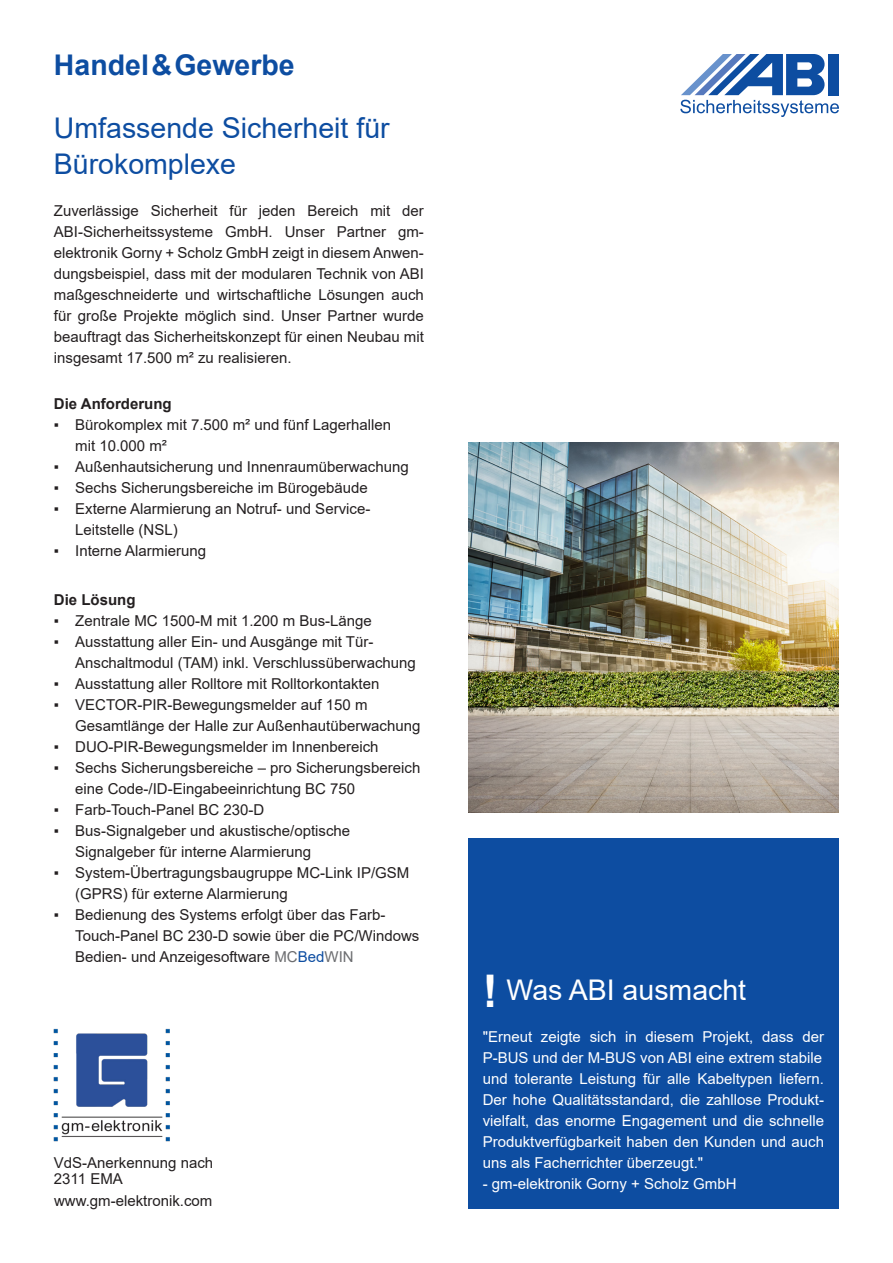
<style>
.page{position:relative;width:893px;height:1263px;background:#fff}
.page>*{position:absolute;margin:0;border:0;box-sizing:border-box;transform-origin:0 0}
.t1{font:700 45px "Arial";color:#fff}
.t2{font:28.5px/36px "Arial";color:#0d4da1}
.t3{font:28.5px "Arial";color:#fff}
.t4{font:700 28.5px "Arial";color:#0d4da1}
.t5{font:15px/21px "Arial";color:#231f20}
.t6{font:15px/21px "Arial";color:#fff}
.t7{font:700 15px "Arial";color:#231f20}
.s1{color:#6c6d70}
.s2{color:#0d4da1}
</style>
<div class="page">
<div style="left:469px;top:839px;width:370px;height:370px;background:#0d4da1"></div>
<svg style="left:680px;top:54px;width:159px;height:63px"></svg>
<img style="left:469px;top:443px;width:370px;height:370px">
<img style="left:54px;top:1028px;width:116px;height:113px">
<h2 class="t4" style="left:54px;top:45px;width:242px">Handel &amp; Gewerbe</h2>
<h2 class="t2" style="left:54px;top:110px;width:337px">Umfassende Sicherheit für<br>Bürokomplexe</h2>
<p class="t5" style="left:54px;top:200px;width:372px;text-align:justify">Zuverlässige Sicherheit für jeden Bereich mit der ABI-Sicherheitssysteme GmbH. Unser Partner gm&shy;elektronik Gorny + Scholz GmbH zeigt in diesem Anwen&shy;dungsbeispiel, dass mit der modularen Technik von ABI maßgeschneiderte und wirtschaftliche Lösungen auch für große Projekte möglich sind. Unser Partner wurde beauftragt das Sicherheitskonzept für einen Neubau mit insgesamt 17.500 m² zu realisieren.</p>
<p class="t7" style="left:54px;top:393px;width:119px">Die Anforderung</p>
<p class="t5" style="left:75px;top:414px;width:317px;text-indent:-21px">▪ Bürokomplex mit 7.500 m² und fünf Lagerhallen mit 10.000 m²</p>
<p class="t5" style="left:54px;top:456px;width:356px">▪ Außenhautsicherung und Innenraumüberwachung</p>
<p class="t5" style="left:54px;top:477px;width:315px">▪ Sechs Sicherungsbereiche im Bürogebäude</p>
<p class="t5" style="left:75px;top:498px;width:297px;text-indent:-21px">▪ Externe Alarmierung an Notruf- und Service-<br>Leitstelle (NSL)</p>
<p class="t5" style="left:54px;top:540px;width:154px">▪ Interne Alarmierung</p>
<p class="t7" style="left:54px;top:589px;width:83px">Die Lösung</p>
<p class="t5" style="left:54px;top:610px;width:320px">▪ Zentrale MC 1500-M mit 1.200 m Bus-Länge</p>
<p class="t5" style="left:75px;top:631px;width:342px;text-indent:-21px">▪ Ausstattung aller Ein- und Ausgänge mit Tür-<br>Anschaltmodul (TAM) inkl. Verschlussüberwachung</p>
<p class="t5" style="left:54px;top:673px;width:327px">▪ Ausstattung aller Rolltore mit Rolltorkontakten</p>
<p class="t5" style="left:75px;top:694px;width:347px;text-indent:-21px">▪ VECTOR-PIR-Bewegungsmelder auf 150 m<br>Gesamtlänge der Halle zur Außenhautüberwachung</p>
<p class="t5" style="left:54px;top:736px;width:326px">▪ DUO-PIR-Bewegungsmelder im Innenbereich</p>
<p class="t5" style="left:75px;top:757px;width:347px;text-indent:-21px">▪ Sechs Sicherungsbereiche – pro Sicherungsbereich eine Code-/ID-Eingabeeinrichtung BC 750</p>
<p class="t5" style="left:54px;top:799px;width:212px">▪ Farb-Touch-Panel BC 230-D</p>
<p class="t5" style="left:75px;top:820px;width:277px;text-indent:-21px">▪ Bus-Signalgeber und akustische/optische<br>Signalgeber für interne Alarmierung</p>
<p class="t5" style="left:75px;top:862px;width:336px;text-indent:-21px">▪ System-Übertragungsbaugruppe MC-Link IP/GSM (GPRS) für externe Alarmierung</p>
<p class="t5" style="left:75px;top:904px;width:346px;text-indent:-21px">▪ Bedienung des Systems erfolgt über das Farb-<br>Touch-Panel BC 230-D sowie über die PC/Windows<br>Bedien- und Anzeigesoftware <span class="s1">MC</span><span class="s2">Bed</span><span class="s1">WIN</span></p>
<p class="t5" style="left:54px;top:1154px;width:161px;line-height:16.5px">VdS-Anerkennung nach<br>2311 EMA</p>
<p class="t5" style="left:54px;top:1190px;width:160px">www.gm-elektronik.com</p>
<h1 class="t1" style="left:483px;top:959px;width:16px">!</h1>
<h2 class="t3" style="left:506px;top:971px;width:241px">Was ABI ausmacht</h2>
<p class="t6" style="left:483px;top:1026px;width:343px">"Erneut zeigte sich in diesem Projekt, dass der P-BUS und der M-BUS von ABI eine extrem stabile und tolerante Leistung für alle Kabeltypen liefern.<br>Der hohe Qualitätsstandard, die zahllose Produkt&shy;vielfalt, das enorme Engagement und die schnelle Produktverfügbarkeit haben den Kunden und auch uns als Facherrichter überzeugt."</p>
<p class="t6" style="left:483px;top:1173px;width:255px">- gm-elektronik Gorny + Scholz GmbH</p>
</div>
